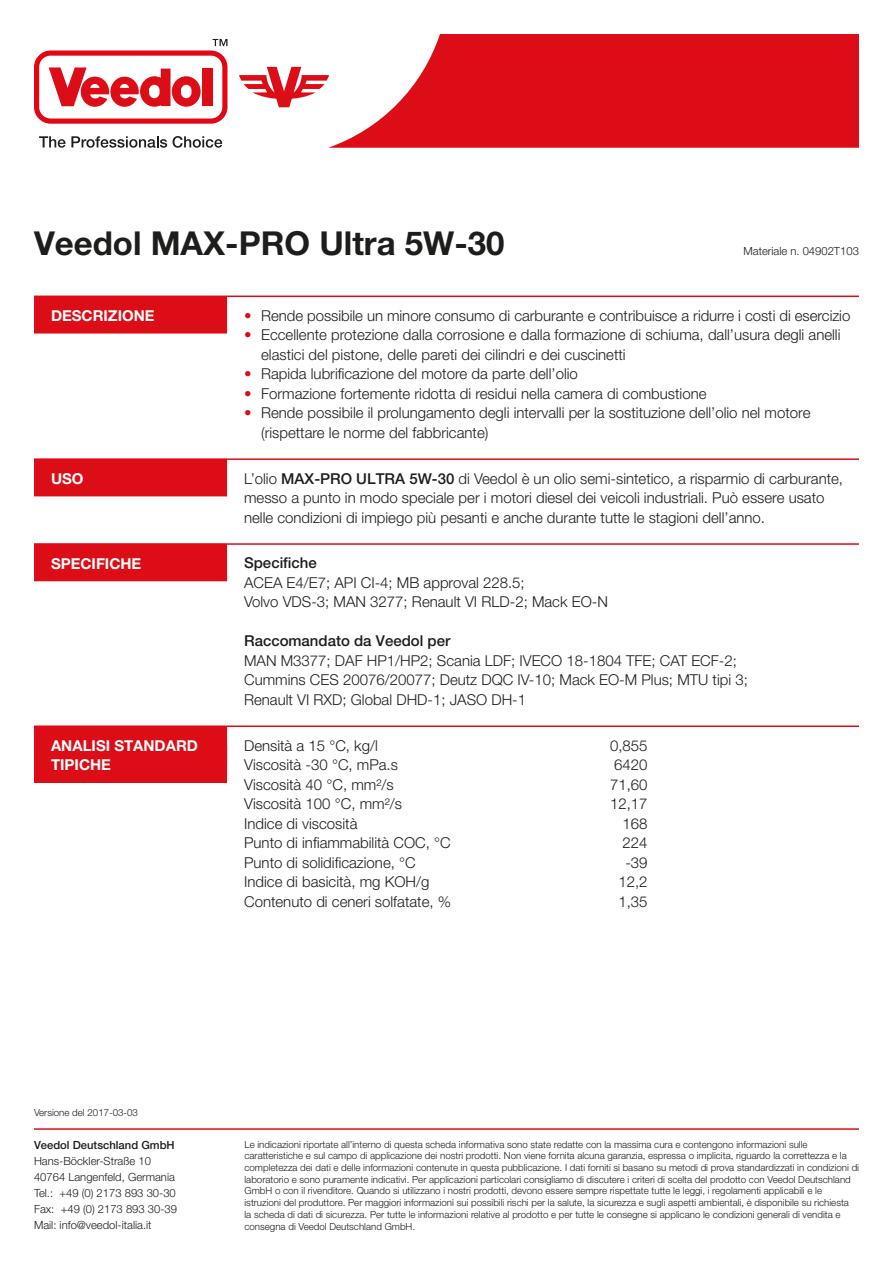
<style>
.page{position:relative;width:893px;height:1263px;background:#fff}
.page>*{position:absolute;margin:0;border:0;box-sizing:border-box;transform-origin:0 0}
.t1{font:700 33px "Helvetica Neue";color:#1d1d1b}
.t2{font:300 15px/19.5px "Helvetica Neue";color:#1d1d1b}
.t3{font:700 15px/19.5px "Helvetica Neue";color:#fff}
.t4{font:500 15px "Helvetica Neue";color:#1d1d1b}
.t5{font:300 11.25px/16px "Helvetica Neue";color:#1d1d1b}
.t6{font:500 11.25px "Helvetica Neue";color:#1d1d1b}
.t7{font:300 9.75px/11.7px "Helvetica Neue";color:#1d1d1b}
.s1{color:#dc0d16}
.s2{font-weight:500}
</style>
<div class="page">
<svg style="left:239px;top:67px;width:89px;height:40px"></svg>
<svg style="left:34px;top:39px;width:193px;height:85px"></svg>
<svg style="left:39px;top:136px;width:183px;height:12px"></svg>
<svg style="left:328px;top:34px;width:531px;height:114px;background:#e02f37"></svg>
<hr style="left:34px;top:1128px;width:825px;height:2px;background:#dc0d16">
<hr style="left:34px;top:458px;width:193px;height:2px;background:#dc0d16">
<hr style="left:227px;top:458px;width:632px;height:2px;background:#dc0d16">
<hr style="left:34px;top:543px;width:193px;height:2px;background:#dc0d16">
<hr style="left:227px;top:543px;width:632px;height:2px;background:#dc0d16">
<hr style="left:34px;top:725px;width:193px;height:2px;background:#dc0d16">
<hr style="left:227px;top:725px;width:632px;height:2px;background:#dc0d16">
<hr style="left:227px;top:296px;width:632px;height:1px;background:#dc0d16">
<div style="left:34px;top:296px;width:193px;height:38px;background:#dc0d16"></div>
<div style="left:34px;top:459px;width:193px;height:37px;background:#dc0d16"></div>
<div style="left:34px;top:544px;width:193px;height:37px;background:#dc0d16"></div>
<div style="left:34px;top:726px;width:193px;height:37px;background:#dc0d16"></div>
<div style="left:34px;top:745px;width:193px;height:38px;background:#dc0d16"></div>
<h1 class="t1" style="left:34px;top:223px;width:229px">VEEDOL MAX-PRO</h1>
<h1 class="t1" style="left:319px;top:223px;width:187px">ULTRA 5W-30</h1>
<p class="t5" style="left:743px;top:243px;width:117px">Materiale n. 04902T103</p>
<p class="t3" style="left:51px;top:305px;width:105px">DESCRIZIONE</p>
<p class="t2" style="left:244px;top:305px;width:608px"><span class="s1">•</span> Rende possibile un minore consumo di carburante e contribuisce a ridurre i costi di esercizio</p>
<p class="t2" style="left:261px;top:325px;width:581px;text-indent:-17px"><span class="s1">•</span> Eccellente protezione dalla corrosione e dalla formazione di schiuma, dall’usura degli anelli elastici del pistone, delle pareti dei cilindri e dei cuscinetti</p>
<p class="t2" style="left:244px;top:364px;width:335px"><span class="s1">•</span> Rapida lubrificazione del motore da parte dell’olio</p>
<p class="t2" style="left:244px;top:383px;width:464px"><span class="s1">•</span> Formazione fortemente ridotta di residui nella camera di combustione</p>
<p class="t2" style="left:261px;top:403px;width:551px;text-indent:-17px"><span class="s1">•</span> Rende possibile il prolungamento degli intervalli per la sostituzione dell’olio nel motore (rispettare le norme del fabbricante)</p>
<p class="t3" style="left:51px;top:468px;width:34px">USO</p>
<p class="t2" style="left:244px;top:468px;width:600px">L’olio <span class="s2">MAX-PRO ULTRA 5W-30</span> di Veedol è un olio semi-sintetico, a risparmio di carburante, messo a punto in modo speciale per i motori diesel dei veicoli industriali. Può essere usato nelle condizioni di impiego più pesanti e anche durante tutte le stagioni dell’anno.</p>
<p class="t3" style="left:51px;top:553px;width:92px">SPECIFICHE</p>
<p class="t4" style="left:244px;top:554px;width:74px">Specifiche</p>
<p class="t2" style="left:244px;top:572px;width:365px">ACEA E4/E7; API CI-4; MB approval 228.5;<br>Volvo VDS-3; MAN 3277; Renault VI RLD-2; Mack EO-N</p>
<p class="t4" style="left:244px;top:632px;width:208px">Raccomandato da Veedol per</p>
<p class="t2" style="left:244px;top:650px;width:505px">MAN M3377; DAF HP1/HP2; Scania LDF; IVECO 18-1804 TFE; CAT ECF-2;<br>Cummins CES 20076/20077; Deutz DQC IV-10; Mack EO-M Plus; MTU tipi 3;<br>Renault VI RXD; Global DHD-1; JASO DH-1</p>
<p class="t3" style="left:51px;top:735px;width:146px">ANALISI STANDARD<br>TIPICHE</p>
<p class="t2" style="left:244px;top:735px;width:135px">Densità a 15 °C, kg/l</p>
<p class="t2" style="left:610px;top:735px;width:39px">0,855</p>
<p class="t2" style="left:244px;top:755px;width:155px">Viscosità -30 °C, mPa.s</p>
<p class="t2" style="left:614px;top:755px;width:35px">6420</p>
<p class="t2" style="left:244px;top:774px;width:151px">Viscosità 40 °C, mm²/s</p>
<p class="t2" style="left:610px;top:774px;width:39px">71,60</p>
<p class="t2" style="left:244px;top:794px;width:159px">Viscosità 100 °C, mm²/s</p>
<p class="t2" style="left:610px;top:794px;width:39px">12,17</p>
<p class="t2" style="left:244px;top:813px;width:115px">Indice di viscosità</p>
<p class="t2" style="left:623px;top:813px;width:27px">168</p>
<p class="t2" style="left:244px;top:833px;width:208px">Punto di infiammabilità COC, °C</p>
<p class="t2" style="left:623px;top:833px;width:27px">224</p>
<p class="t2" style="left:244px;top:852px;width:173px">Punto di solidificazione, °C</p>
<p class="t2" style="left:625px;top:852px;width:24px">-39</p>
<p class="t2" style="left:244px;top:872px;width:187px">Indice di basicità, mg KOH/g</p>
<p class="t2" style="left:618px;top:872px;width:31px">12,2</p>
<p class="t2" style="left:244px;top:891px;width:209px">Contenuto di ceneri solfatate, %</p>
<p class="t2" style="left:618px;top:891px;width:31px">1,35</p>
<p class="t7" style="left:34px;top:1106px;width:106px">Versione del 2017-03-03</p>
<p class="t6" style="left:34px;top:1138px;width:142px">Veedol Deutschland GmbH</p>
<p class="t5" style="left:34px;top:1152px;width:145px">Hans-Böckler-Straße 10<br>40764 Langenfeld, Germania<br>Tel.: +49 (0) 2173 893 30-30<br>Fax: +49 (0) 2173 893 30-39<br>Mail: info@veedol-italia.it</p>
<p class="t7" style="left:244px;top:1138px;width:616px">Le indicazioni riportate all’interno di questa scheda informativa sono state redatte con la massima cura e contengono informazioni sulle caratteristiche e sul campo di applicazione dei nostri prodotti. Non viene fornita alcuna garanzia, espressa o implicita, riguardo la correttezza e la completezza dei dati e delle informazioni contenute in questa pubblicazione. I dati forniti si basano su metodi di prova standardizzati in condizioni di laboratorio e sono puramente indicativi. Per applicazioni particolari consigliamo di discutere i criteri di scelta del prodotto con Veedol Deutschland GmbH o con il rivenditore. Quando si utilizzano i nostri prodotti, devono essere sempre rispettate tutte le leggi, i regolamenti applicabili e le istruzioni del produttore. Per maggiori informazioni sui possibili rischi per la salute, la sicurezza e sugli aspetti ambientali, è disponibile su richiesta<br>la scheda di dati di sicurezza. Per tutte le informazioni relative al prodotto e per tutte le consegne si applicano le condizioni generali di vendita e consegna di Veedol Deutschland GmbH.</p>
</div>
